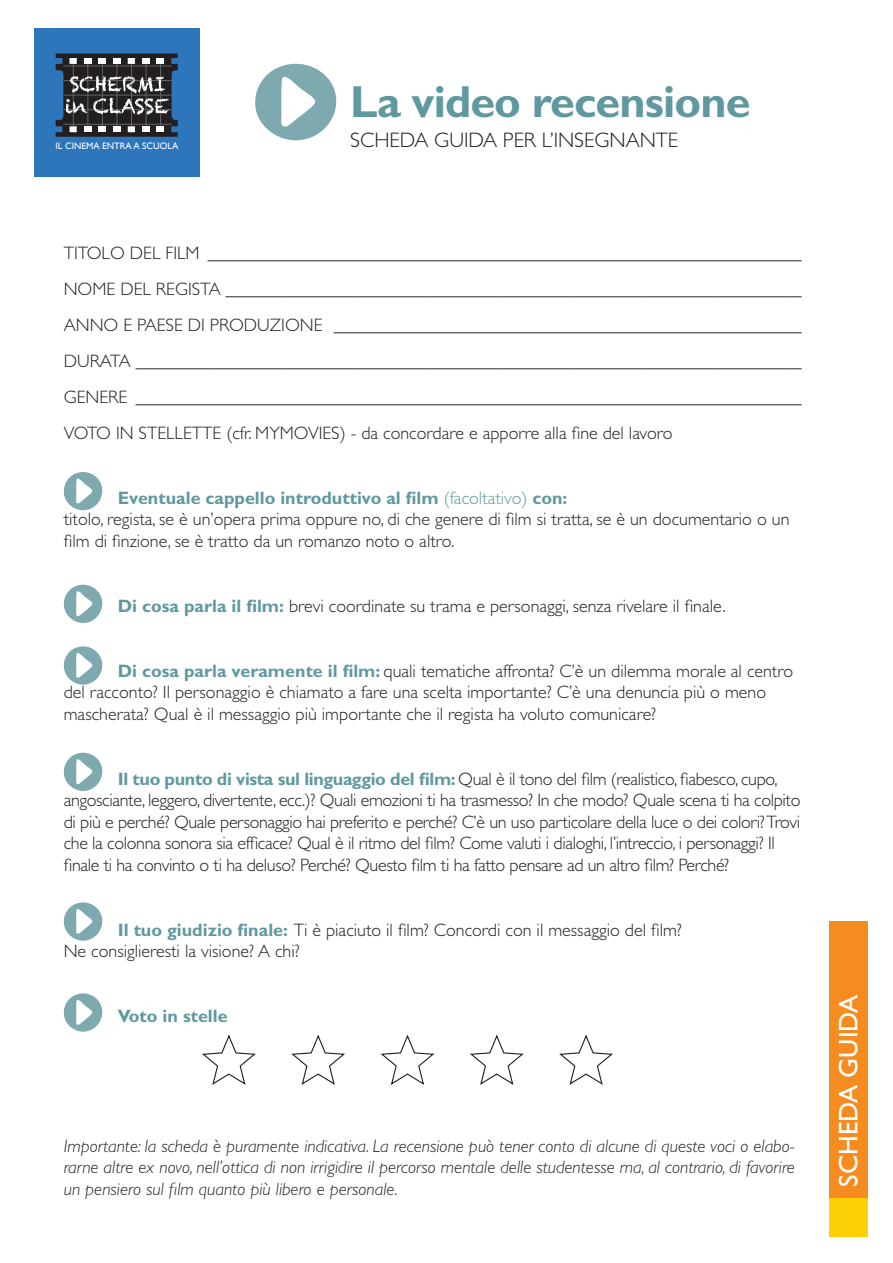
<style>
.page{position:relative;width:893px;height:1263px;background:#fff}
.page>*{position:absolute;margin:0;border:0;box-sizing:border-box;transform-origin:0 0}
.t1{font:700 45px "Gill Sans Std";letter-spacing:-.02em;color:#5f999f}
.t2{font:27px "Gill Sans Std";color:#fff}
.t3{font:300 21px "Gill Sans Std";color:#231f20}
.t4{font:300 18px/21.6px "Gill Sans Std";color:#231f20}
.t5{font:300 18px/21.6px "Gill Sans Std";letter-spacing:-.02em;color:#231f20}
.t6{font:italic 300 18px/21.6px "Gill Sans Std";color:#231f20;text-align:justify}
.t7{font:700 18px "Gill Sans Std";color:#5f999f}
.t8{font:9.3px "Gill Sans";color:#fff}
.s1{font-weight:300}
.s2{font-weight:700;color:#5f999f}
</style>
<div class="page">
<div style="left:829px;top:921px;width:38px;height:277px;background:#f68c1f"></div>
<div style="left:829px;top:1198px;width:38px;height:38px;background:#fcd104"></div>
<div style="left:34px;top:28px;width:166px;height:148px;background:#2e76bc"></div>
<svg style="left:55px;top:53px;width:123px;height:84px;background:#4c5158"></svg>
<svg style="left:255px;top:63px;width:82px;height:77px"></svg>
<svg style="left:63px;top:472px;width:40px;height:38px"></svg>
<svg style="left:63px;top:752px;width:40px;height:39px"></svg>
<svg style="left:63px;top:902px;width:40px;height:39px"></svg>
<svg style="left:63px;top:993px;width:40px;height:39px"></svg>
<svg style="left:202px;top:1034px;width:54px;height:51px"></svg>
<svg style="left:291px;top:1034px;width:54px;height:51px"></svg>
<svg style="left:380px;top:1034px;width:55px;height:51px"></svg>
<svg style="left:470px;top:1034px;width:54px;height:51px"></svg>
<svg style="left:559px;top:1034px;width:54px;height:51px"></svg>
<svg style="left:63px;top:584px;width:40px;height:39px"></svg>
<svg style="left:63px;top:646px;width:40px;height:39px"></svg>
<p class="t8" style="left:56px;top:141px;width:124px">IL CINEMA ENTRA A SCUOLA</p>
<p class="t1" style="left:350px;top:76px;width:402px">La video recensione</p>
<p class="t3" style="left:350px;top:129px;width:329px">SCHEDA GUIDA PER L’INSEGNANTE</p>
<p class="t4" style="left:64px;top:242px;width:739px">TITOLO DEL FILM __________________________________________________________________</p>
<p class="t4" style="left:64px;top:278px;width:739px">NOME DEL REGISTA ________________________________________________________________</p>
<p class="t4" style="left:64px;top:314px;width:739px">ANNO E PAESE DI PRODUZIONE ____________________________________________________</p>
<p class="t4" style="left:64px;top:350px;width:739px">DURATA __________________________________________________________________________</p>
<p class="t4" style="left:64px;top:386px;width:739px">GENERE __________________________________________________________________________</p>
<p class="t4" style="left:64px;top:422px;width:610px">VOTO IN STELLETTE (cfr. MYMOVIES) - da concordare e apporre alla fine del lavoro</p>
<p class="t7" style="left:118px;top:487px;width:451px">Eventuale cappello introduttivo al film <span class="s1">(facoltativo)</span> con:</p>
<p class="t4" style="left:64px;top:509px;width:727px">titolo, regista, se è un’opera prima oppure no, di che genere di film si tratta, se è un documentario o un film di finzione, se è tratto da un romanzo noto o altro.</p>
<p class="t4" style="left:118px;top:595px;width:609px"><span class="s2">Di cosa parla il film:</span> brevi coordinate su trama e personaggi, senza rivelare il finale.</p>
<p class="t4" style="left:64px;top:660px;width:731px;text-indent:54px"><span class="s2">Di cosa parla veramente il film:</span> quali tematiche affronta? C’è un dilemma morale al centro del racconto? Il personaggio è chiamato a fare una scelta importante? C’è una denuncia più o meno mascherata? Qual è il messaggio più importante che il regista ha voluto comunicare?</p>
<p class="t5" style="left:64px;top:768px;width:738px;text-indent:54px"><span class="s2">Il tuo punto di vista sul linguaggio del film:</span> Qual è il tono del film (realistico, fiabesco, cupo, angosciante, leggero, divertente, ecc.)? Quali emozioni ti ha trasmesso? In che modo? Quale scena ti ha colpito di più e perché? Quale personaggio hai preferito e perché? C’è un uso particolare della luce o dei colori? Trovi che la colonna sonora sia efficace? Qual è il ritmo del film? Come valuti i dialoghi, l’intreccio, i personaggi? Il finale ti ha convinto o ti ha deluso? Perché? Questo film ti ha fatto pensare ad un altro film? Perché?</p>
<p class="t4" style="left:118px;top:919px;width:566px"><span class="s2">Il tuo giudizio finale:</span> Ti è piaciuto il film? Concordi con il messaggio del film?</p>
<p class="t4" style="left:64px;top:941px;width:238px">Ne consiglieresti la visione? A chi?</p>
<p class="t7" style="left:118px;top:1005px;width:111px">Voto in stelle</p>
<p class="t6" style="left:64px;top:1135px;width:733px">Importante: la scheda è puramente indicativa. La recensione può tener conto di alcune di queste voci o elabo&shy;rarne altre ex novo, nell’ottica di non irrigidire il percorso mentale delle studentesse ma, al contrario, di favorire un pensiero sul film quanto più libero e personale.</p>
<p class="t2" style="left:833px;top:1186px;width:193px;rotate:-90deg">SCHEDA GUIDA</p>
</div>
